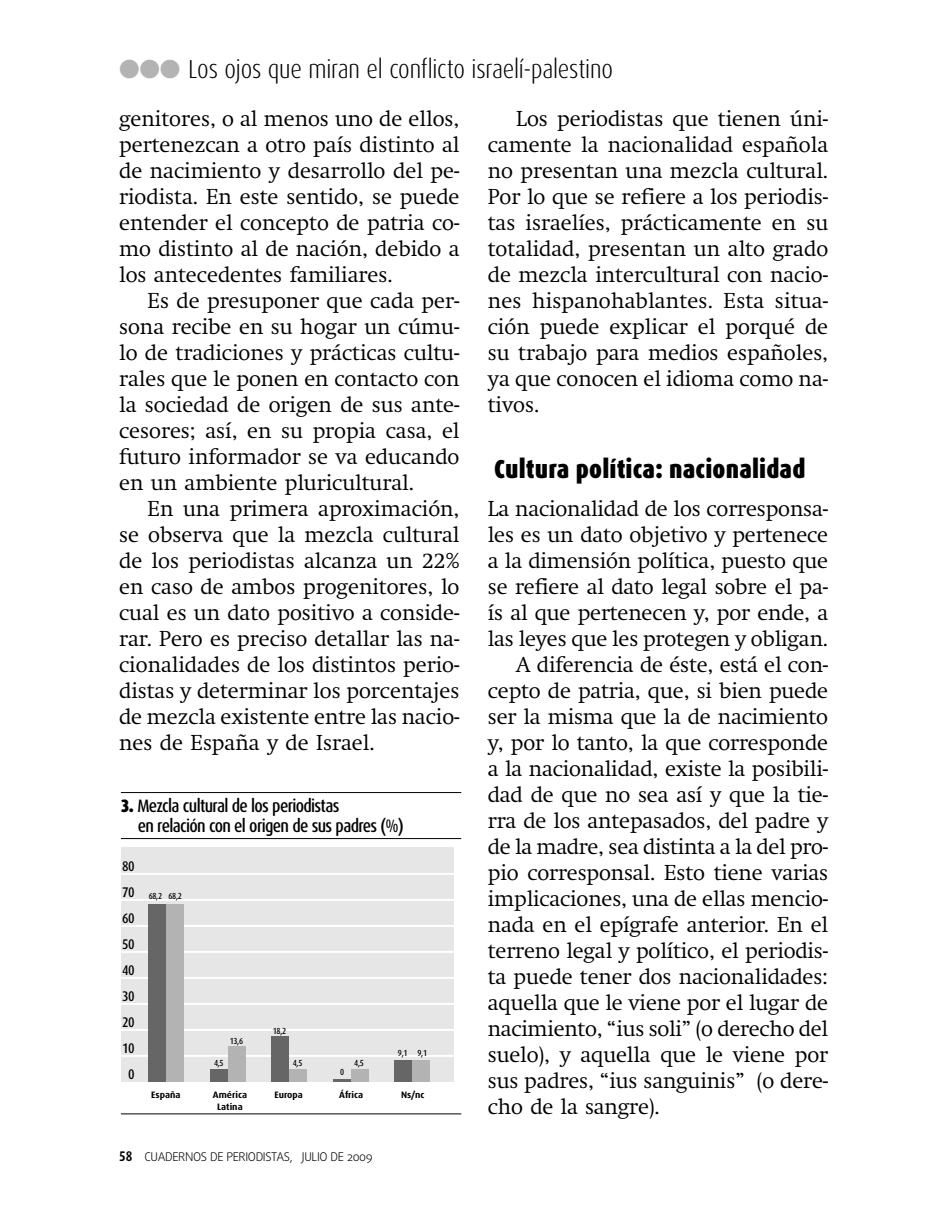
<style>
.page{position:relative;width:936px;height:1219px;background:#fff}
.page>*{position:absolute;margin:0;border:0;box-sizing:border-box;transform-origin:0 0}
.t1{font:300 condensed 26px "Dax OT";letter-spacing:-.01em;color:#000}
.t2{font:900 condensed 26px "Dax OT";letter-spacing:.005em;color:#000}
.t3{font:300 21.4px/26px "Swift";letter-spacing:-.005em;color:#000;text-align:justify}
.t4{font:500 condensed 18px/20px "Dax OT";letter-spacing:-.035em;color:#000}
.t5{font:500 condensed 14px/26px "Dax OT";letter-spacing:-.02em;color:#000;text-align:center}
.t6{font:300 12px "Daxline OT";letter-spacing:-.03em;color:#000}
.t7{font:700 9.4px "Dax OT";color:#000}
.t8{font:500 condensed 8.8px "Dax OT";letter-spacing:-.035em;color:#000}
.s1{color:#b3b3b3}
.s2{font-weight:900}
.s3{font-family:"Dax OT";font-weight:700;font-stretch:condensed;font-size:14px}
.s4{font-family:"Adobe Caslon Pro";font-weight:400;color:#fff}
.s5{color:#fff}
</style>
<div class="page">
<div style="left:121px;top:848px;width:332px;height:234px;background:#e6e6e6"></div>
<hr style="left:113px;top:873px;width:366px;height:2px;background:#fff">
<hr style="left:113px;top:899px;width:366px;height:2px;background:#fff">
<hr style="left:113px;top:925px;width:366px;height:2px;background:#fff">
<hr style="left:113px;top:951px;width:366px;height:2px;background:#fff">
<hr style="left:113px;top:977px;width:366px;height:2px;background:#fff">
<hr style="left:113px;top:1003px;width:366px;height:2px;background:#fff">
<hr style="left:113px;top:1029px;width:366px;height:2px;background:#fff">
<hr style="left:113px;top:1055px;width:366px;height:2px;background:#fff">
<div style="left:148px;top:904px;width:18px;height:178px;background:#666"></div>
<div style="left:166px;top:904px;width:18px;height:178px;background:#b3b3b3"></div>
<div style="left:210px;top:1070px;width:17px;height:12px;background:#666"></div>
<div style="left:228px;top:1047px;width:17px;height:35px;background:#b3b3b3"></div>
<div style="left:271px;top:1037px;width:18px;height:45px;background:#666"></div>
<div style="left:289px;top:1070px;width:18px;height:12px;background:#b3b3b3"></div>
<div style="left:351px;top:1070px;width:18px;height:12px;background:#b3b3b3"></div>
<svg style="left:333px;top:1080px;width:18px;height:2px"></svg>
<div style="left:394px;top:1060px;width:18px;height:22px;background:#666"></div>
<div style="left:412px;top:1060px;width:18px;height:22px;background:#b3b3b3"></div>
<hr style="left:121px;top:838px;width:340px;height:1px;background:#000">
<hr style="left:121px;top:1113px;width:340px;height:1px;background:#000">
<hr style="left:121px;top:792px;width:340px;height:1px;background:#000">
<p class="t1" style="left:119px;top:58px;width:495px"><span class="s1">●●●</span> Los ojos que miran el conflicto israelí-palestino</p>
<p class="t3" style="left:119px;top:107px;width:342px">genitores, o al menos uno de ellos, pertenezcan a otro país distinto al de nacimiento y desarrollo del pe&shy;riodista. En este sentido, se puede entender el concepto de patria co&shy;mo distinto al de nación, debido a los antecedentes familiares.</p>
<p class="t3" style="left:119px;top:289px;width:342px;text-indent:28px">Es de presuponer que cada per&shy;sona recibe en su hogar un cúmu&shy;lo de tradiciones y prácticas cultu&shy;rales que le ponen en contacto con la sociedad de origen de sus ante&shy;cesores; así, en su propia casa, el futuro informador se va educando en un ambiente pluricultural.</p>
<p class="t3" style="left:119px;top:497px;width:342px;text-indent:28px">En una primera aproximación, se observa que la mezcla cultural de los periodistas alcanza un 22% en caso de ambos progenitores, lo cual es un dato positivo a conside&shy;rar. Pero es preciso detallar las na&shy;cionalidades de los distintos perio&shy;distas y determinar los porcentajes de mezcla existente entre las nacio&shy;nes de España y de Israel.</p>
<p class="t4" style="left:138px;top:797px;width:267px;text-indent:-17px"><span class="s2">3.</span> Mezcla cultural de los periodistas<br>en relación con el origen de sus padres (%)</p>
<p class="t5" style="left:122px;top:854px;width:14px">80<br>70<br>60<br>50<br>40<br>30<br>20<br>10<br>0</p>
<p class="t8" style="left:149px;top:892px;width:35px">68,2 68,2</p>
<p class="t8" style="left:230px;top:1037px;width:15px">13,6</p>
<p class="t8" style="left:214px;top:1059px;width:11px">4,5</p>
<p class="t8" style="left:273px;top:1027px;width:15px">18,2</p>
<p class="t8" style="left:293px;top:1059px;width:11px">4,5</p>
<p class="t8" style="left:354px;top:1059px;width:11px">4,5</p>
<p class="t8" style="left:340px;top:1068px;width:6px">0</p>
<p class="t8" style="left:398px;top:1049px;width:31px">9,1 9,1</p>
<p class="t7" style="left:151px;top:1090px;width:31px">España</p>
<p class="t7" style="left:213px;top:1090px;width:36px">América</p>
<p class="t7" style="left:274px;top:1090px;width:30px">Europa</p>
<p class="t7" style="left:339px;top:1090px;width:26px">África</p>
<p class="t7" style="left:401px;top:1090px;width:25px">Ns/nc</p>
<p class="t7" style="left:217px;top:1102px;width:27px">Latina</p>
<p class="t6" style="left:119px;top:1151px;width:255px"><span class="s3">58</span><span class="s4">—</span>CUADERNOS DE PERIODISTAS,<span class="s5">—</span>JULIO DE 2009</p>
<p class="t3" style="left:488px;top:107px;width:342px;text-indent:28px">Los periodistas que tienen úni&shy;camente la nacionalidad española no presentan una mezcla cultural.<br>Por lo que se refiere a los periodis&shy;tas israelíes, prácticamente en su totalidad, presentan un alto grado de mezcla intercultural con nacio&shy;nes hispanohablantes. Esta situa&shy;ción puede explicar el porqué de su trabajo para medios españoles, ya que conocen el idioma como na&shy;tivos.</p>
<p class="t2" style="left:494px;top:458px;width:313px">Cultura política: nacionalidad</p>
<p class="t3" style="left:488px;top:497px;width:342px">La nacionalidad de los corresponsa-</p>
<p class="t3" style="left:488px;top:523px;width:342px">les es un dato objetivo y pertenece</p>
<p class="t3" style="left:488px;top:549px;width:342px">a la dimensión política, puesto que</p>
<p class="t3" style="left:488px;top:575px;width:342px">se refiere al dato legal sobre el pa-</p>
<p class="t3" style="left:488px;top:601px;width:342px">ís al que pertenecen y, por ende, a</p>
<p class="t3" style="left:488px;top:627px;width:342px">las leyes que les protegen y obligan.</p>
<p class="t3" style="left:516px;top:653px;width:313px">A diferencia de éste, está el con-</p>
<p class="t3" style="left:488px;top:679px;width:342px">cepto de patria, que, si bien puede</p>
<p class="t3" style="left:488px;top:705px;width:342px">ser la misma que la de nacimiento</p>
<p class="t3" style="left:488px;top:731px;width:342px">y, por lo tanto, la que corresponde</p>
<p class="t3" style="left:488px;top:757px;width:342px">a la nacionalidad, existe la posibili-</p>
<p class="t3" style="left:488px;top:783px;width:342px">dad de que no sea así y que la tie-</p>
<p class="t3" style="left:488px;top:809px;width:342px">rra de los antepasados, del padre y</p>
<p class="t3" style="left:488px;top:835px;width:342px">de la madre, sea distinta a la del pro-</p>
<p class="t3" style="left:488px;top:861px;width:342px">pio corresponsal. Esto tiene varias</p>
<p class="t3" style="left:488px;top:887px;width:342px">implicaciones, una de ellas mencio-</p>
<p class="t3" style="left:488px;top:913px;width:342px">nada en el epígrafe anterior. En el</p>
<p class="t3" style="left:488px;top:939px;width:342px">terreno legal y político, el periodis-</p>
<p class="t3" style="left:488px;top:965px;width:342px">ta puede tener dos nacionalidades:</p>
<p class="t3" style="left:488px;top:991px;width:342px">aquella que le viene por el lugar de</p>
<p class="t3" style="left:488px;top:1017px;width:342px">nacimiento, “ius soli” (o derecho del</p>
<p class="t3" style="left:488px;top:1043px;width:342px">suelo), y aquella que le viene por</p>
<p class="t3" style="left:488px;top:1069px;width:342px">sus padres, “ius sanguinis” (o dere-</p>
<p class="t3" style="left:488px;top:1095px;width:173px">cho de la sangre).</p>
</div>
